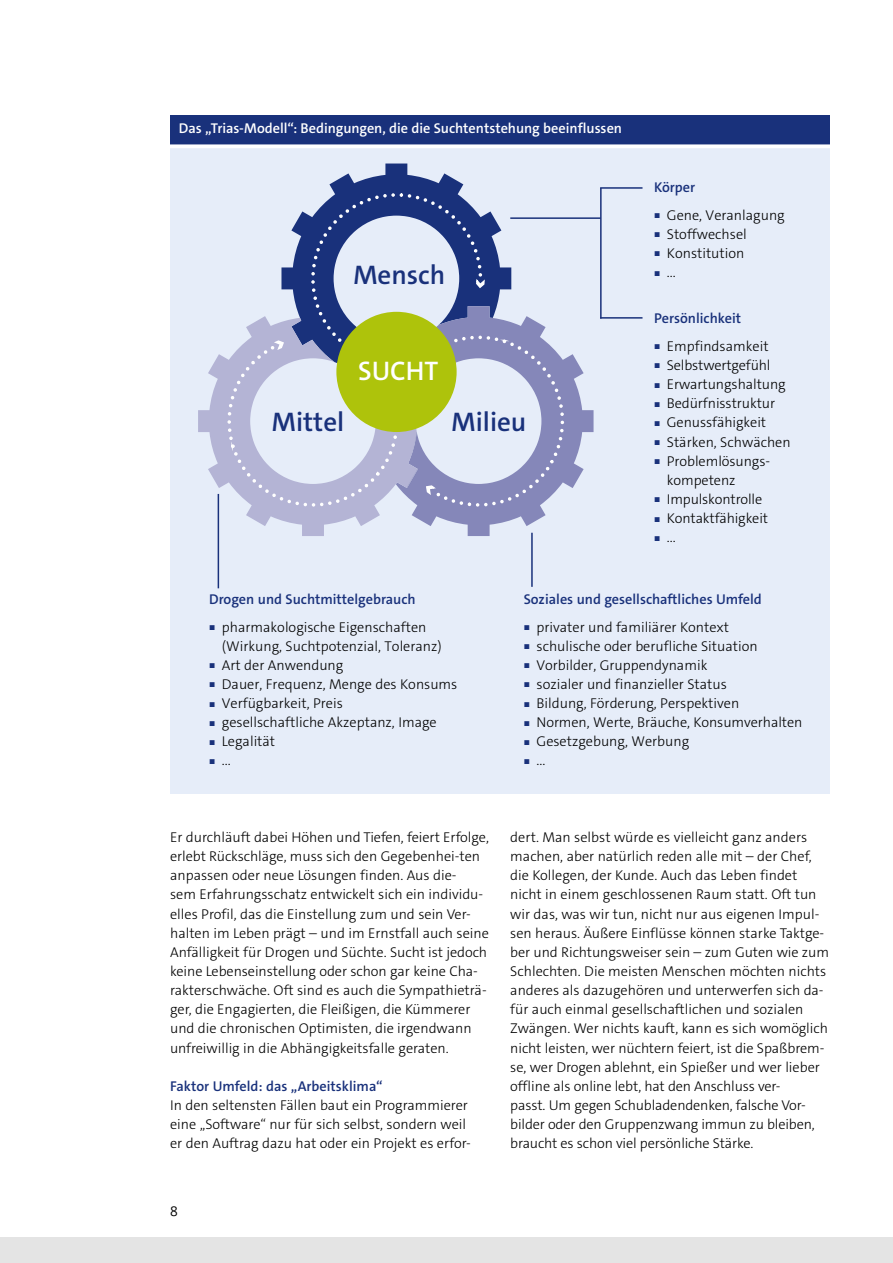
<style>
.page{position:relative;width:893px;height:1263px;background:#fff}
.page>*{position:absolute;margin:0;border:0;box-sizing:border-box;transform-origin:0 0}
.t1{font:600 27px "The Sans C4 s";color:#19317b}
.t2{font:600 27px "The Sans C4 s";color:#fff}
.t3{font:300 14.25px/19.2px "The Sans C4 s";color:#000}
.t4{font:600 14.25px/27.6px "The Sans C4 s";color:#19317b}
.t5{font:600 14.25px "The Sans C4 s";letter-spacing:-.005em;color:#fff}
.t6{font:13.5px "Open Sans";color:#000}
.s1{font-weight:600;color:#19317b}
.s2{font-family:"The Sans Light Expert";font-weight:400;font-size:7.2px;color:#19317b}
.s3{font-family:"The Sans Light Expert";font-weight:400;font-size:7.2px}
.s4{font-weight:300;color:#000}
</style>
<div class="page">
<div style="left:0;top:1237px;width:893px;height:26px;background:#e4e4e4"></div>
<div style="left:170px;top:139px;width:659px;height:655px;background:#e6edf9"></div>
<div style="left:170px;top:115px;width:659px;height:30px;background:#19317b"></div>
<svg style="left:170px;top:144px;width:660px;height:4px;background:#e5e7f0"></svg>
<svg style="left:329px;top:163px;width:135px;height:30px;fill:#19317b"></svg>
<svg style="left:418px;top:354px;width:175px;height:182px"></svg>
<svg style="left:198px;top:354px;width:220px;height:182px"></svg>
<svg style="left:227px;top:193px;width:337px;height:314px"></svg>
<hr style="left:531px;top:533px;width:2px;height:54px;background:#19317b">
<hr style="left:218px;top:494px;width:1px;height:94px;background:#19317b">
<hr style="left:510px;top:217px;width:91px;height:2px;background:#19317b">
<hr style="left:600px;top:188px;width:2px;height:131px;background:#19317b">
<hr style="left:600px;top:187px;width:42px;height:2px;background:#19317b">
<hr style="left:600px;top:317px;width:42px;height:2px;background:#19317b">
<p class="t5" style="left:179px;top:119px;width:445px">Das „Trias-Modell“: Bedingungen, die die Suchtentstehung beeinflussen</p>
<h1 class="t1" style="left:353px;top:257px;width:93px">Mensch</h1>
<h1 class="t2" style="left:358px;top:353px;width:82px">SUCHT</h1>
<h1 class="t1" style="left:272px;top:404px;width:74px">Mittel</h1>
<h1 class="t1" style="left:452px;top:404px;width:76px">Milieu</h1>
<p class="t3" style="left:654px;top:174px;width:132px;line-height:27.6px"><span class="s1">Körper<br></span><span class="s2">ó</span> Gene, Veranlagung</p>
<p class="t3" style="left:654px;top:224px;width:94px"><span class="s2">ó</span> Stoffwechsel <span class="s2">ó</span> Konstitution <span class="s2">ó</span> ...</p>
<p class="t4" style="left:654px;top:305px;width:116px">Persönlichkeit<br><span class="s3">ó</span> <span class="s4">Empfindsamkeit</span></p>
<p class="t3" style="left:654px;top:356px;width:118px"><span class="s2">ó</span> Selbstwertgefühl</p>
<p class="t3" style="left:654px;top:375px;width:133px"><span class="s2">ó</span> Erwartungshaltung</p>
<p class="t3" style="left:654px;top:394px;width:122px"><span class="s2">ó</span> Bedürfnisstruktur</p>
<p class="t3" style="left:654px;top:413px;width:114px"><span class="s2">ó</span> Genussfähigkeit</p>
<p class="t3" style="left:654px;top:432px;width:138px"><span class="s2">ó</span> Stärken, Schwächen</p>
<p class="t3" style="left:654px;top:451px;width:118px"><span class="s2">ó</span> Problemlösungs-</p>
<p class="t3" style="left:667px;top:470px;width:70px">kompetenz</p>
<p class="t3" style="left:654px;top:490px;width:110px"><span class="s2">ó</span> Impulskontrolle</p>
<p class="t3" style="left:654px;top:509px;width:115px"><span class="s2">ó</span> Kontaktfähigkeit</p>
<p class="t3" style="left:654px;top:528px;width:23px"><span class="s2">ó</span> ...</p>
<p class="t3" style="left:209px;top:585px;width:219px;line-height:27.6px"><span class="s1">Drogen und Suchtmittelgebrauch<br></span><span class="s2">ó</span> pharmakologische Eigenschaften</p>
<p class="t3" style="left:209px;top:636px;width:250px;text-indent:13px">(Wirkung, Suchtpotenzial, Toleranz)<br><span class="s2">ó</span> Art der Anwendung<br><span class="s2">ó</span> Dauer, Frequenz, Menge des Konsums <span class="s2">ó</span> Verfügbarkeit, Preis<br><span class="s2">ó</span> gesellschaftliche Akzeptanz, Image<br><span class="s2">ó</span> Legalität<br><span class="s2">ó</span> ...</p>
<p class="t4" style="left:524px;top:585px;width:240px">Soziales und gesellschaftliches Umfeld <span class="s3">ó</span> <span class="s4">privater und familiärer Kontext</span></p>
<p class="t3" style="left:524px;top:636px;width:280px"><span class="s2">ó</span> schulische oder berufliche Situation<br><span class="s2">ó</span> Vorbilder, Gruppendynamik<br><span class="s2">ó</span> sozialer und finanzieller Status<br><span class="s2">ó</span> Bildung, Förderung, Perspektiven<br><span class="s2">ó</span> Normen, Werte, Bräuche, Konsumverhalten <span class="s2">ó</span> Gesetzgebung, Werbung<br><span class="s2">ó</span> ...</p>
<p class="t3" style="left:170px;top:828px;width:320px">Er durchläuft dabei Höhen und Tiefen, feiert Erfolge, erlebt Rückschläge, muss sich den Gegebenhei-ten anpassen oder neue Lösungen finden. Aus die-<br>sem Erfahrungsschatz entwickelt sich ein individu&shy;elles Profil, das die Einstellung zum und sein Ver&shy;halten im Leben prägt – und im Ernstfall auch seine Anfälligkeit für Drogen und Süchte. Sucht ist jedoch keine Lebenseinstellung oder schon gar keine Cha&shy;rakterschwäche. Oft sind es auch die Sympathieträ&shy;ger, die Engagierten, die Fleißigen, die Kümmerer und die chronischen Optimisten, die irgendwann unfreiwillig in die Abhängigkeitsfalle geraten.</p>
<p class="t4" style="left:170px;top:1072px;width:214px">Faktor Umfeld: das „Arbeitsklima“</p>
<p class="t3" style="left:170px;top:1096px;width:302px">In den seltensten Fällen baut ein Programmierer eine „Software“ nur für sich selbst, sondern weil er den Auftrag dazu hat oder ein Projekt es erfor-</p>
<p class="t3" style="left:510px;top:828px;width:320px">dert. Man selbst würde es vielleicht ganz anders machen, aber natürlich reden alle mit – der Chef, die Kollegen, der Kunde. Auch das Leben findet nicht in einem geschlossenen Raum statt. Oft tun wir das, was wir tun, nicht nur aus eigenen Impul&shy;sen heraus. Äußere Einflüsse können starke Taktge&shy;ber und Richtungsweiser sein – zum Guten wie zum Schlechten. Die meisten Menschen möchten nichts anderes als dazugehören und unterwerfen sich da&shy;für auch einmal gesellschaftlichen und sozialen Zwängen. Wer nichts kauft, kann es sich womöglich nicht leisten, wer nüchtern feiert, ist die Spaßbrem&shy;se, wer Drogen ablehnt, ein Spießer und wer lieber offline als online lebt, hat den Anschluss ver-<br>passt. Um gegen Schubladendenken, falsche Vor&shy;bilder oder den Gruppenzwang immun zu bleiben, braucht es schon viel persönliche Stärke.</p>
<p class="t6" style="left:170px;top:1202px;width:9px">8</p>
</div>
